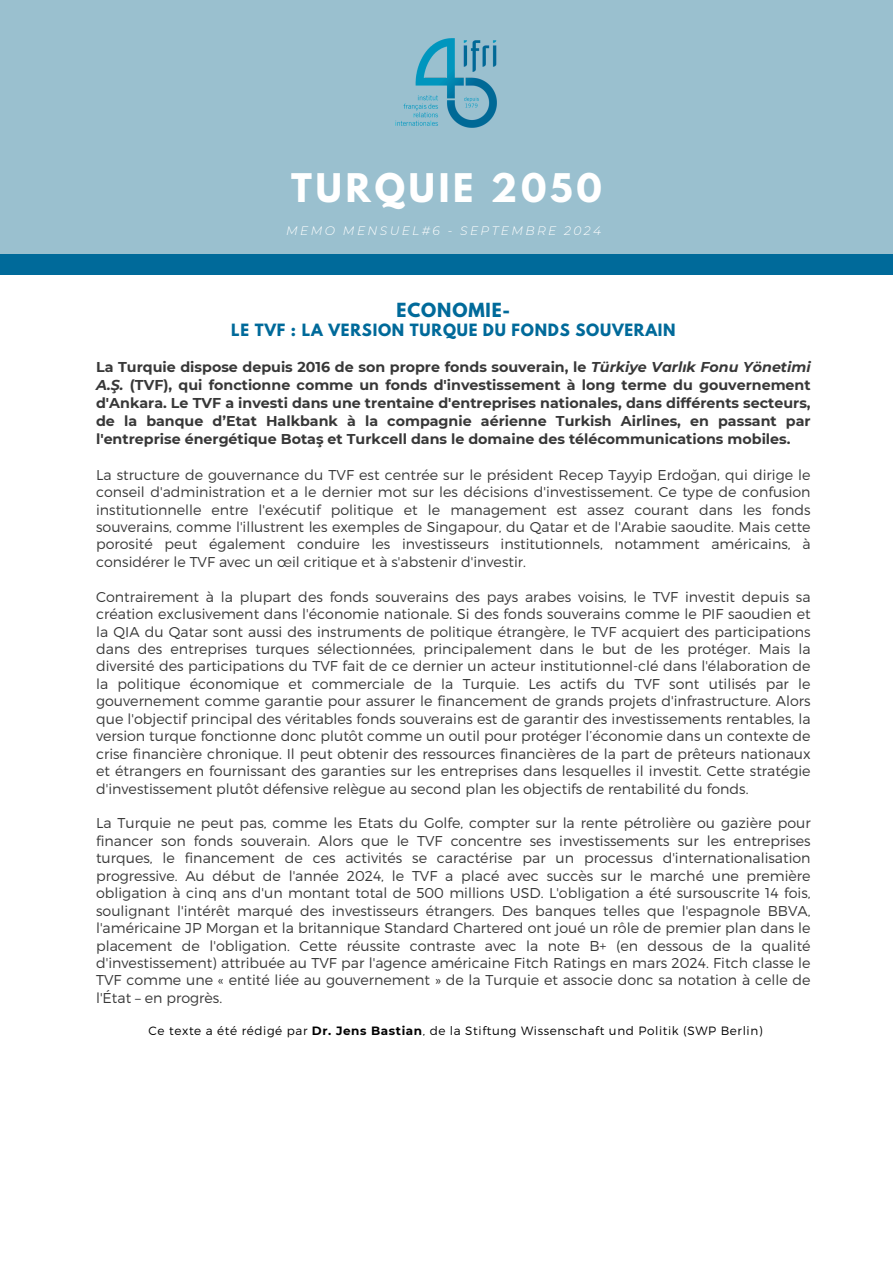
<style>
.page{position:relative;width:893px;height:1263px;background:#fff}
.page>*{position:absolute;margin:0;border:0;box-sizing:border-box;transform-origin:0 0}
.t1{font:700 34.95px "League Spartan";letter-spacing:.11em;color:#fff}
.t2{font:700 17.25px "League Spartan";letter-spacing:.05em;color:#006a9a}
.t3{font:700 15px "League Spartan";letter-spacing:.05em;color:#006a9a}
.t4{font:300 14.25px/17.4px "Montserrat";color:#383838;text-align:justify}
.t5{font:700 14.25px/18px "Montserrat";color:#383838;text-align:justify}
.t6{font:italic 300 12.3px "Montserrat";letter-spacing:.19em;color:#fff}
.t7{font:300 12px "Montserrat";letter-spacing:.05em;color:#000}
.s1{font-style:italic}
.s2{font-weight:700}
</style>
<div class="page">
<div style="left:0;top:0;width:893px;height:256px;background:#9ac0cf"></div>
<img style="left:395px;top:38px;width:102px;height:90px">
<div style="left:0;top:254px;width:893px;height:21px;background:#006a9a"></div>
<p class="t1" style="left:291px;top:170px;width:312px">TURQUIE 2050</p>
<p class="t6" style="left:286px;top:223px;width:316px">MEMO MENSUEL#6 - SEPTEMBRE 2024</p>
<h1 class="t2" style="left:396px;top:302px;width:115px">ECONOMIE-</h1>
<h1 class="t3" style="left:231px;top:323px;width:446px">LE TVF : LA VERSION TURQUE DU FONDS SOUVERAIN</h1>
<p class="t5" style="left:96px;top:358px;width:716px">La Turquie dispose depuis 2016 de son propre fonds souverain, le <span class="s1">Türkiye Varlık Fonu Yönetimi A.Ş.</span> (TVF), qui fonctionne comme un fonds d'investissement à long terme du gouvernement d'Ankara. Le TVF a investi dans une trentaine d'entreprises nationales, dans différents secteurs, de la banque d’Etat Halkbank à la compagnie aérienne Turkish Airlines, en passant par l'entreprise énergétique Botaş et Turkcell dans le domaine des télécommunications mobiles.</p>
<h2 class="t4" style="left:96px;top:465px;width:716px">La structure de gouvernance du TVF est centrée sur le président Recep Tayyip Erdoğan, qui dirige le conseil d'administration et a le dernier mot sur les décisions d'investissement. Ce type de confusion institutionnelle entre l'exécutif politique et le management est assez courant dans les fonds souverains, comme l'illustrent les exemples de Singapour, du Qatar et de l'Arabie saoudite. Mais cette porosité peut également conduire les investisseurs institutionnels, notamment américains, à considérer le TVF avec un œil critique et à s'abstenir d'investir.</h2>
<h3 class="t4" style="left:96px;top:587px;width:716px">Contrairement à la plupart des fonds souverains des pays arabes voisins, le TVF investit depuis sa création exclusivement dans l'économie nationale. Si des fonds souverains comme le PIF saoudien et la QIA du Qatar sont aussi des instruments de politique étrangère, le TVF acquiert des participations dans des entreprises turques sélectionnées, principalement dans le but de les protéger. Mais la diversité des participations du TVF fait de ce dernier un acteur institutionnel-clé dans l'élaboration de la politique économique et commerciale de la Turquie. Les actifs du TVF sont utilisés par le gouvernement comme garantie pour assurer le financement de grands projets d'infrastructure. Alors que l'objectif principal des véritables fonds souverains est de garantir des investissements rentables, la version turque fonctionne donc plutôt comme un outil pour protéger l’économie dans un contexte de crise financière chronique. Il peut obtenir des ressources financières de la part de prêteurs nationaux et étrangers en fournissant des garanties sur les entreprises dans lesquelles il investit. Cette stratégie d'investissement plutôt défensive relègue au second plan les objectifs de rentabilité du fonds.</h3>
<h4 class="t4" style="left:96px;top:814px;width:716px">La Turquie ne peut pas, comme les Etats du Golfe, compter sur la rente pétrolière ou gazière pour financer son fonds souverain. Alors que le TVF concentre ses investissements sur les entreprises turques, le financement de ces activités se caractérise par un processus d'internationalisation progressive. Au début de l'année 2024, le TVF a placé avec succès sur le marché une première obligation à cinq ans d'un montant total de 500 millions USD. L'obligation a été sursouscrite 14 fois, soulignant l'intérêt marqué des investisseurs étrangers. Des banques telles que l'espagnole BBVA, l'américaine JP Morgan et la britannique Standard Chartered ont joué un rôle de premier plan dans le placement de l'obligation. Cette réussite contraste avec la note B+ (en dessous de la qualité d'investissement) attribuée au TVF par l'agence américaine Fitch Ratings en mars 2024. Fitch classe le TVF comme une « entité liée au gouvernement » de la Turquie et associe donc sa notation à celle de l'État – en progrès.</h4>
<h4 class="t7" style="left:149px;top:1023px;width:615px">Ce texte a été rédigé par <span class="s2">Dr. Jens Bastian</span>, de la Stiftung Wissenschaft und Politik (SWP Berlin)</h4>
</div>
